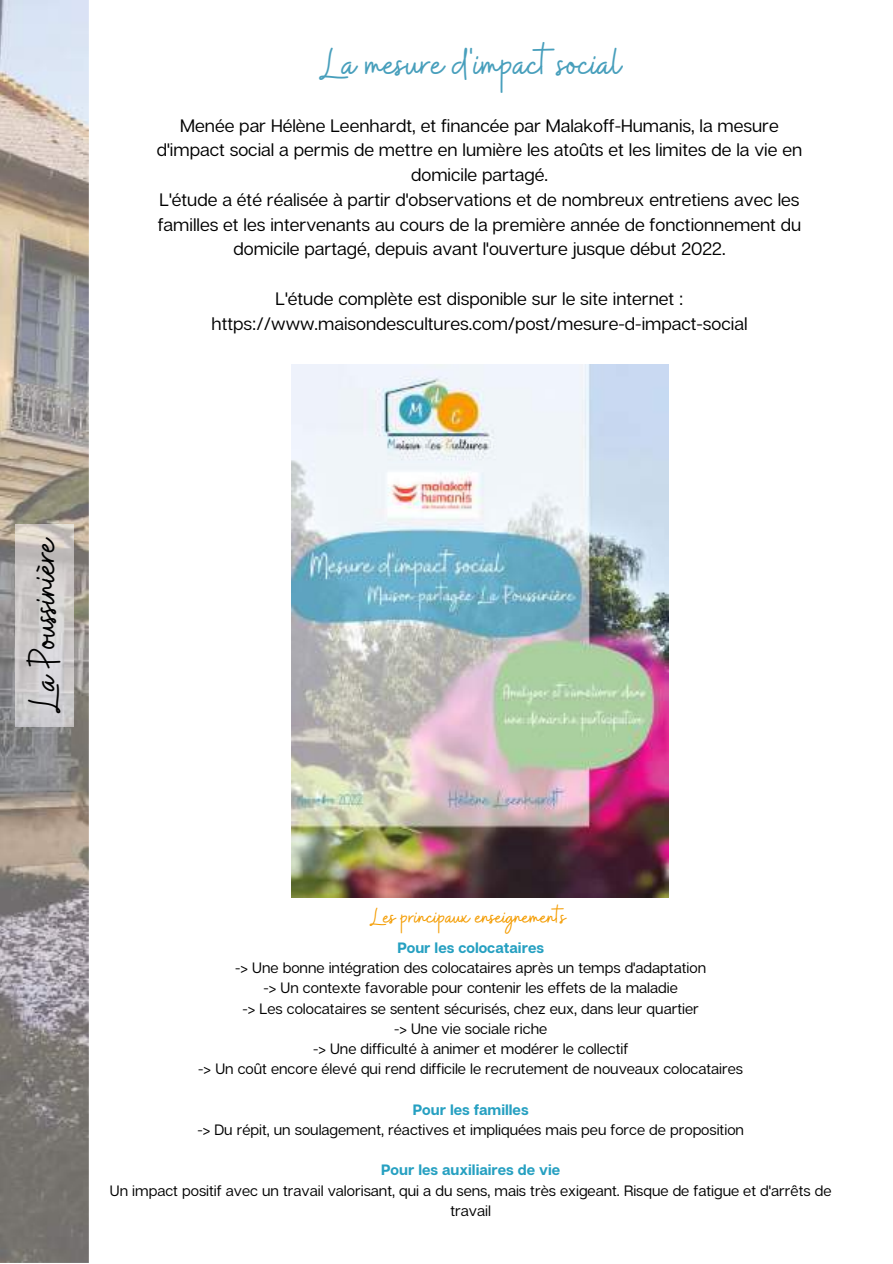
<style>
.page{position:relative;width:893px;height:1264px;background:#fff}
.page>*{position:absolute;margin:0;border:0;box-sizing:border-box;transform-origin:0 0}
.t1{font:45px "Buffalo";color:#489fbc}
.t2{font:45px "Buffalo";color:#000}
.t3{font:25.5px "Buffalo";color:#f49c00}
.t4{font:18px/24.8px "Articulat CF";color:#000;text-align:center}
.t5{font:15px/20.2px "Articulat CF";color:#000;text-align:center}
.t6{font:700 15px "Articulat CF";color:#26a0c1}
</style>
<div class="page">
<img style="left:0;top:0;width:89px;height:1262px">
<img style="left:15px;top:524px;width:59px;height:202px">
<img style="left:291px;top:364px;width:377px;height:533px">
<h1 class="t1" style="left:320px;top:34px;width:302px">La mesure d'impact social</h1>
<p class="t4" style="left:157px;top:112px;width:647px">Menée par Hélène Leenhardt, et financée par Malakoff-Humanis, la mesure d'impact social a permis de mettre en lumière les atoûts et les limites de la vie en domicile partagé.<br>L'étude a été réalisée à partir d'observations et de nombreux entretiens avec les familles et les intervenants au cours de la première année de fonctionnement du domicile partagé, depuis avant l'ouverture jusque début 2022.</p>
<p class="t4" style="left:211px;top:286px;width:537px">L'étude complète est disponible sur le site internet : https://www.maisondescultures.com/post/mesure-d-impact-social</p>
<h1 class="t2" style="left:15px;top:712px;width:177px;rotate:-90deg">La Poussinière</h1>
<h2 class="t3" style="left:370px;top:900px;width:196px">Les principaux enseignements</h2>
<p class="t6" style="left:397px;top:938px;width:148px">Pour les colocataires</p>
<p class="t5" style="left:198px;top:957px;width:546px">-&gt; Une bonne intégration des colocataires après un temps d'adaptation<br>-&gt; Un contexte favorable pour contenir les effets de la maladie<br>-&gt; Les colocataires se sentent sécurisés, chez eux, dans leur quartier<br>-&gt; Une vie sociale riche<br>-&gt; Une difficulté à animer et modérer le collectif<br>-&gt; Un coût encore élevé qui rend difficile le recrutement de nouveaux colocataires</p>
<p class="t6" style="left:413px;top:1099px;width:117px">Pour les familles</p>
<p class="t5" style="left:197px;top:1119px;width:548px">-&gt; Du répit, un soulagement, réactives et impliquées mais peu force de proposition</p>
<p class="t6" style="left:381px;top:1160px;width:180px">Pour les auxiliaires de vie</p>
<p class="t5" style="left:110px;top:1179px;width:723px">Un impact positif avec un travail valorisant, qui a du sens, mais très exigeant. Risque de fatigue et d'arrêts de travail</p>
</div>
